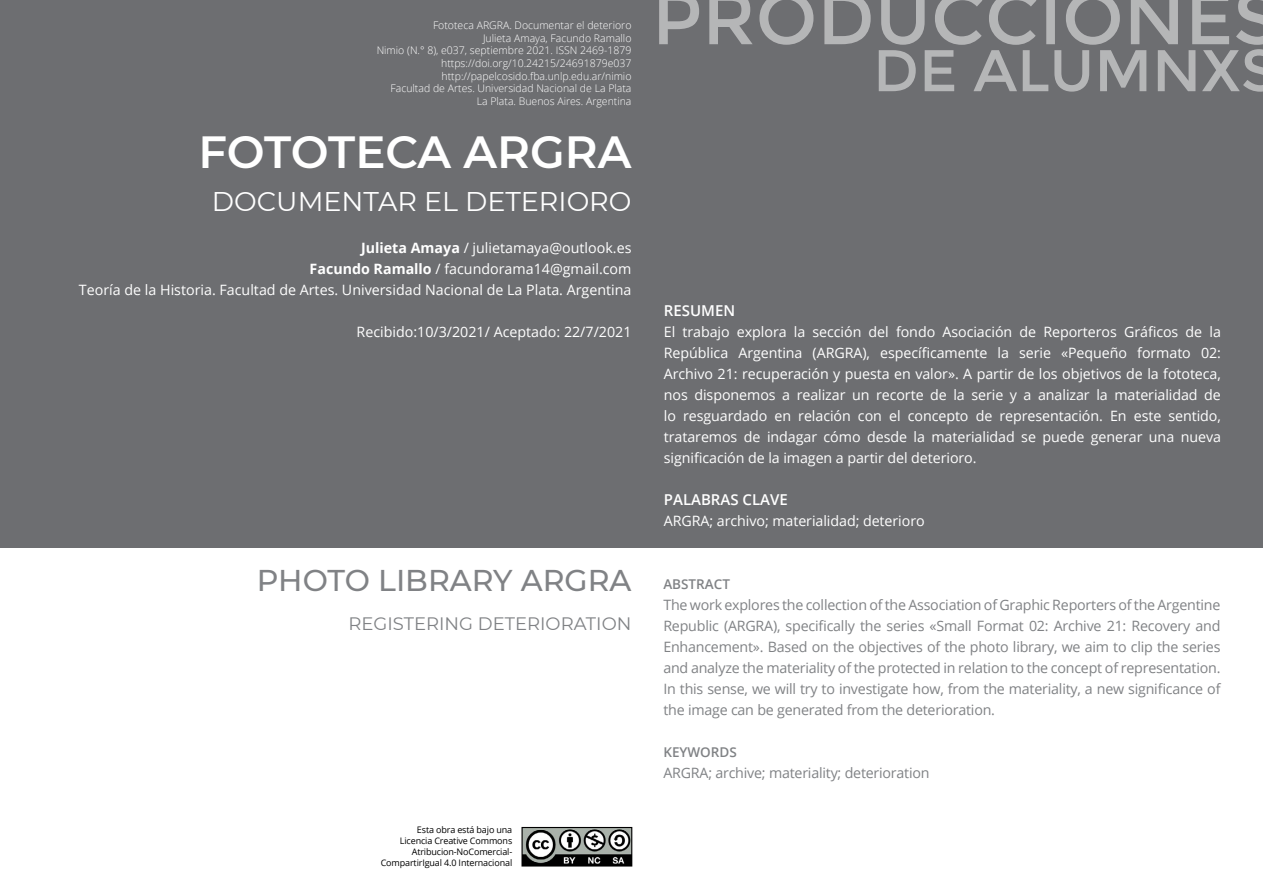
<style>
.page{position:relative;width:1263px;height:893px;background:#fff}
.page>*{position:absolute;margin:0;border:0;box-sizing:border-box;transform-origin:0 0}
.t1{font:600 45px "Montserrat";letter-spacing:-.005em;color:#fff}
.t2{font:500 30px "Montserrat";color:#808285}
.t3{font:27px "Montserrat";color:#fff}
.t4{font:18px "Montserrat";color:#808285}
.t5{font:600 15px "Open Sans";color:#fff}
.t6{font:14.25px/21px "Open Sans";color:#fff;text-align:right}
.t7{font:14.25px/21px "Open Sans";letter-spacing:-.015em;color:#808285;text-align:justify}
.t8{font:600 13.5px "Open Sans";color:#808285}
.t9{font:300 10.5px/12.6px "Open Sans";color:#fff;text-align:right}
.t10{font:9px/10.8px "Open Sans";letter-spacing:-.015em;color:#000;text-align:right}
.s1{font-weight:700}
</style>
<div class="page">
<div style="left:0;top:0;width:1263px;height:548px;background:#6d6e71"></div>
<svg style="left:659px;top:0;width:604px;height:92px"></svg>
<img style="left:523px;top:829px;width:107px;height:35px">
<div style="left:521px;top:827px;width:111px;height:39px;border:1px solid #000"></div>
<p class="t9" style="left:377px;top:19px;width:256px">Fototeca ARGRA. Documentar el deterioro<br>Julieta Amaya, Facundo Ramallo<br>Nimio (N.° 8), e037, septiembre 2021. ISSN 2469-1879 https://doi.org/10.24215/24691879e037 http://papelcosido.fba.unlp.edu.ar/nimio<br>Facultad de Artes. Universidad Nacional de La Plata<br>La Plata. Buenos Aires. Argentina</p>
<h1 class="t1" style="left:198px;top:120px;width:435px">FOTOTECA ARGRA</h1>
<h3 class="t3" style="left:212px;top:183px;width:421px">DOCUMENTAR EL DETERIORO</h3>
<p class="t6" style="left:79px;top:237px;width:554px"><span class="s1">Julieta Amaya</span> / julietamaya@outlook.es<br><span class="s1">Facundo Ramallo</span> / facundorama14@gmail.com<br>Teoría de la Historia. Facultad de Artes. Universidad Nacional de La Plata. Argentina</p>
<p class="t6" style="left:357px;top:321px;width:276px">Recibido:10/3/2021/ Aceptado: 22/7/2021</p>
<h2 class="t2" style="left:257px;top:559px;width:353px">PHOTO LIBRARY ARGRA</h2>
<p class="t4" style="left:348px;top:611px;width:284px">REGISTERING DETERIORATION</p>
<p class="t10" style="left:381px;top:824px;width:133px">Esta obra está bajo una<br>Licencia Creative Commons<br>Atribucion-NoComercial-<br>CompartirIgual 4.0 Internacional</p>
<p class="t5" style="left:664px;top:301px;width:73px">RESUMEN</p>
<p class="t6" style="left:664px;top:321px;width:559px;text-align:justify">El trabajo explora la sección del fondo Asociación de Reporteros Gráficos de la República Argentina (ARGRA), específicamente la serie «Pequeño formato 02:<br>Archivo 21: recuperación y puesta en valor». A partir de los objetivos de la fototeca, nos disponemos a realizar un recorte de la serie y a analizar la materialidad de lo resguardado en relación con el concepto de representación. En este sentido, trataremos de indagar cómo desde la materialidad se puede generar una nueva significación de la imagen a partir del deterioro.</p>
<p class="t5" style="left:664px;top:490px;width:125px">PALABRAS CLAVE</p>
<p class="t6" style="left:664px;top:510px;width:262px">ARGRA; archivo; materialidad; deterioro</p>
<p class="t8" style="left:663px;top:575px;width:68px">ABSTRACT</p>
<p class="t7" style="left:663px;top:594px;width:559px">The work explores the collection of the Association of Graphic Reporters of the Argentine Republic (ARGRA), specifically the series «Small Format 02: Archive 21: Recovery and Enhancement». Based on the objectives of the photo library, we aim to clip the series and analyze the materiality of the protected in relation to the concept of representation.<br>In this sense, we will try to investigate how, from the materiality, a new significance of the image can be generated from the deterioration.</p>
<p class="t8" style="left:663px;top:743px;width:75px">KEYWORDS</p>
<p class="t7" style="left:663px;top:762px;width:268px">ARGRA; archive; materiality; deterioration</p>
</div>
